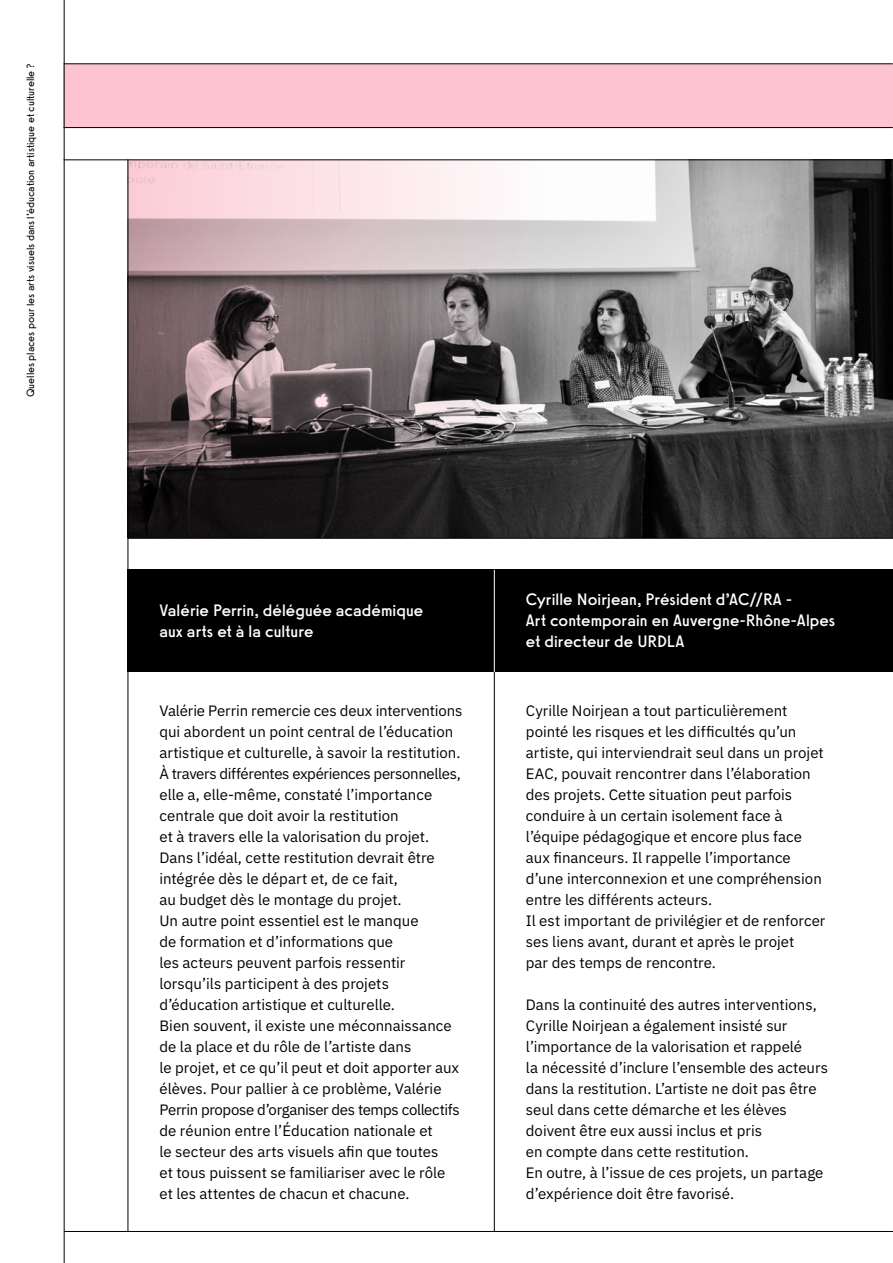
<style>
.page{position:relative;width:893px;height:1263px;background:#fff}
.page>*{position:absolute;margin:0;border:0;box-sizing:border-box;transform-origin:0 0}
.t1{font:16.5px/21px "Sawton Industrial";letter-spacing:.005em;color:#fff}
.t2{font:15px/21px "IBM Plex Sans";color:#000}
.t3{font:300 10.5px "Sawton Industrial";letter-spacing:-.005em;color:#000}
</style>
<div class="page">
<img style="left:706px;top:160px;width:187px;height:378px">
<svg style="left:127px;top:160px;width:579px;height:378px"></svg>
<hr style="left:64px;top:1231px;width:829px;height:1px;background:#000">
<div style="left:64px;top:64px;width:829px;height:64px;background:#fdc3cf"></div>
<hr style="left:64px;top:127px;width:829px;height:1px;background:#000">
<hr style="left:64px;top:63px;width:829px;height:1px;background:#000">
<hr style="left:128px;top:159px;width:1px;height:1073px;background:#000">
<hr style="left:494px;top:672px;width:1px;height:560px;background:#000">
<div style="left:128px;top:570px;width:366px;height:102px;background:#000"></div>
<hr style="left:64px;top:0;width:1px;height:1263px;background:#000">
<div style="left:494px;top:570px;width:399px;height:102px;background:#000"></div>
<hr style="left:494px;top:570px;width:1px;height:102px;background:#fff">
<hr style="left:64px;top:159px;width:829px;height:1px;background:#000">
<hr style="left:128px;top:538px;width:765px;height:1px;background:#000">
<p class="t3" style="left:24px;top:397px;width:335px;rotate:-90deg">Quelles places pour les arts visuels dans l’éducation artistique et culturelle?</p>
<p class="t1" style="left:159px;top:599px;width:265px">Valérie Perrin, déléguée académique aux arts et à la culture</p>
<p class="t2" style="left:159px;top:699px;width:304px">Valérie Perrin remercie ces deux interventions qui abordent un point central de l’éducation artistique et culturelle, à savoir la restitution.<br>À travers différentes expériences personnelles, elle a, elle-même, constaté l’importance centrale que doit avoir la restitution<br>et à travers elle la valorisation du projet.<br>Dans l’idéal, cette restitution devrait être intégrée dès le départ et, de ce fait,<br>au budget dès le montage du projet.<br>Un autre point essentiel est le manque<br>de formation et d’informations que<br>les acteurs peuvent parfois ressentir lorsqu’ils participent à des projets d’éducation artistique et culturelle.<br>Bien souvent, il existe une méconnaissance de la place et du rôle de l’artiste dans<br>le projet, et ce qu’il peut et doit apporter aux élèves. Pour pallier à ce problème, Valérie Perrin propose d’organiser des temps collectifs de réunion entre l’Éducation nationale et<br>le secteur des arts visuels afin que toutes<br>et tous puissent se familiariser avec le rôle et les attentes de chacun et chacune.</p>
<p class="t1" style="left:526px;top:589px;width:311px">Cyrille Noirjean, Président d’AC//RA -<br>Art contemporain en Auvergne-Rhône-Alpes et directeur de URDLA</p>
<p class="t2" style="left:526px;top:699px;width:301px">Cyrille Noirjean a tout particulièrement pointé les risques et les difficultés qu’un artiste, qui interviendrait seul dans un projet EAC, pouvait rencontrer dans l’élaboration des projets. Cette situation peut parfois conduire à un certain isolement face à l’équipe pédagogique et encore plus face aux financeurs. Il rappelle l’importance d’une interconnexion et une compréhension entre les différents acteurs.<br>Il est important de privilégier et de renforcer ses liens avant, durant et après le projet<br>par des temps de rencontre.</p>
<p class="t2" style="left:526px;top:993px;width:304px">Dans la continuité des autres interventions, Cyrille Noirjean a également insisté sur l’importance de la valorisation et rappelé<br>la nécessité d’inclure l’ensemble des acteurs dans la restitution. L’artiste ne doit pas être seul dans cette démarche et les élèves doivent être eux aussi inclus et pris<br>en compte dans cette restitution.<br>En outre, à l’issue de ces projets, un partage d’expérience doit être favorisé.</p>
</div>
